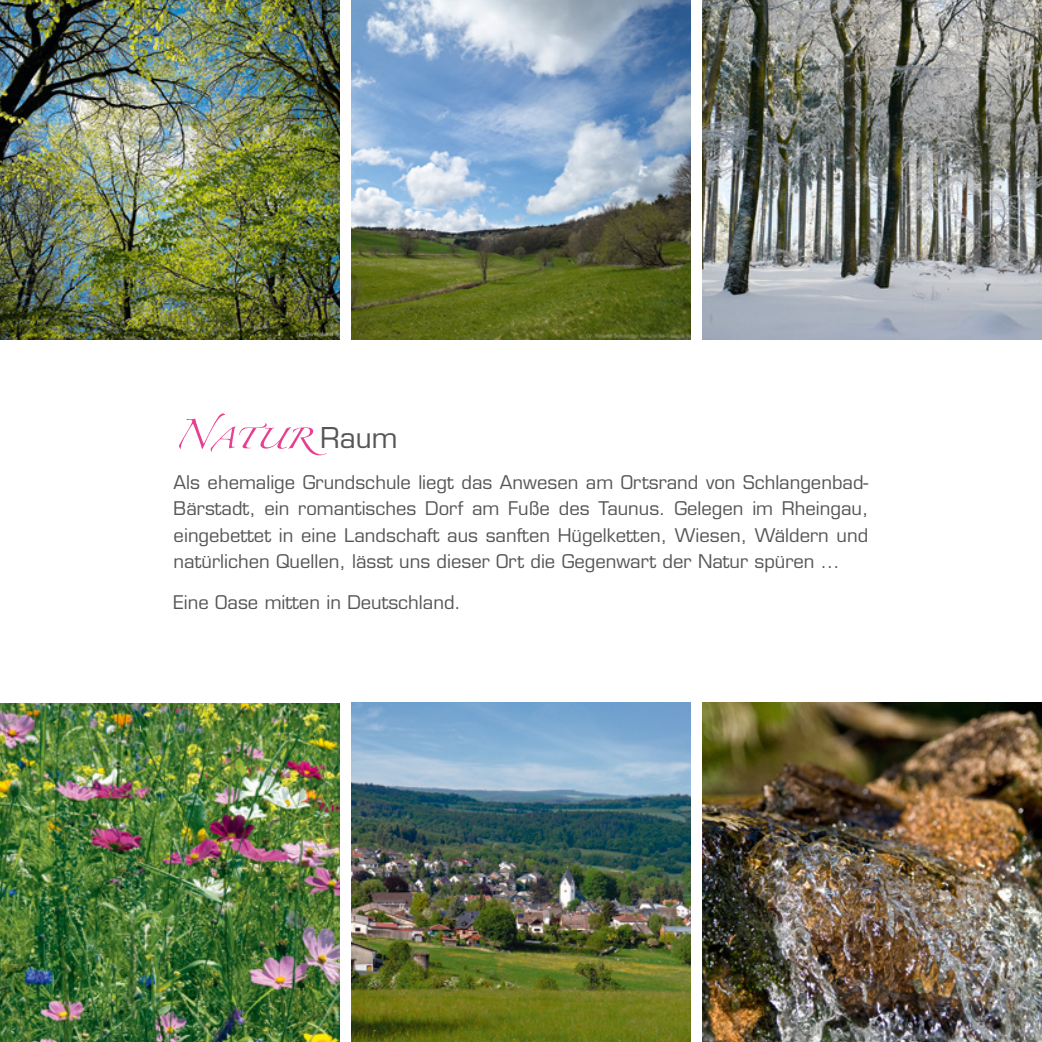
<style>
.page{position:relative;width:1042px;height:1042px;background:#fff}
.page>*{position:absolute;margin:0;border:0;box-sizing:border-box;transform-origin:0 0}
.t1{font:66.5px "Zapfino Extra LT Small Caps";color:#e93f90}
.t2{font:28px "Eurostile LT Std";color:#565655}
.t3{font:18.38px/26.2px "Eurostile LT Std";color:#565655;text-align:justify}
</style>
<div class="page">
<img style="left:0;top:0;width:340px;height:340px">
<img style="left:351px;top:0;width:340px;height:340px">
<img style="left:702px;top:0;width:340px;height:340px">
<img style="left:0;top:703px;width:340px;height:339px">
<img style="left:351px;top:702px;width:340px;height:340px">
<img style="left:702px;top:702px;width:340px;height:340px">
<h1 class="t1" style="left:174px;top:386px;width:138px">Natur</h1>
<h2 class="t2" style="left:320px;top:421px;width:79px">Raum</h2>
<p class="t3" style="left:174px;top:469px;width:696px">Als ehemalige Grundschule liegt das Anwesen am Ortsrand von Schlangenbad-Bärstadt, ein romantisches Dorf am Fuße des Taunus. Gelegen im Rheingau, eingebettet in eine Landschaft aus sanften Hügelketten, Wiesen, Wäldern und natürlichen Quellen, lässt uns dieser Ort die Gegenwart der Natur spüren ...</p>
<p class="t3" style="left:174px;top:589px;width:289px">Eine Oase mitten in Deutschland.</p>
</div>
